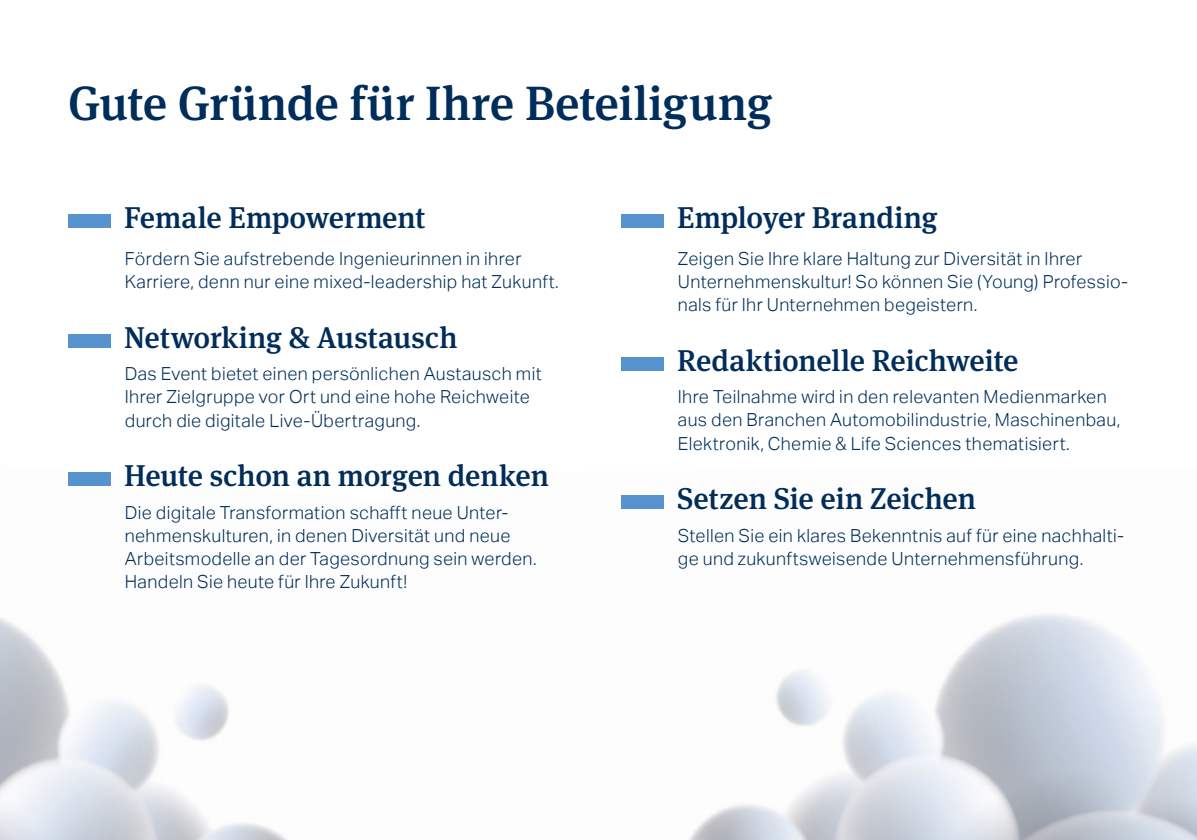
<style>
.page{position:relative;width:1197px;height:840px;background:#fff}
.page>*{position:absolute;margin:0;border:0;box-sizing:border-box;transform-origin:0 0}
.t1{font:500 48px "Meta Serif OT";letter-spacing:-.005em;color:#002d5a}
.t2{font:500 30px "Meta Serif OT";color:#002d5a}
.t3{font:300 18px/23px "Aktiv Grotesk";letter-spacing:.02em;color:#002d5a}
</style>
<div class="page">
<img style="left:621px;top:495px;width:575px;height:344px">
<img style="left:0;top:472px;width:286px;height:367px">
<div style="left:68px;top:213px;width:42px;height:14px;background:#5692ce"></div>
<div style="left:68px;top:334px;width:42px;height:13px;background:#5692ce"></div>
<div style="left:68px;top:472px;width:42px;height:13px;background:#5692ce"></div>
<div style="left:621px;top:213px;width:42px;height:14px;background:#5692ce"></div>
<div style="left:621px;top:357px;width:42px;height:13px;background:#5692ce"></div>
<div style="left:621px;top:495px;width:42px;height:13px;background:#5692ce"></div>
<h1 class="t1" style="left:68px;top:72px;width:705px">Gute Gründe für Ihre Beteiligung</h1>
<h2 class="t2" style="left:124px;top:198px;width:303px">Female Empowerment</h2>
<p class="t3" style="left:125px;top:247px;width:435px">Fördern Sie aufstrebende Ingenieurinnen in ihrer<br>Karriere, denn nur eine mixed-leadership hat Zukunft.</p>
<h2 class="t2" style="left:124px;top:318px;width:335px">Networking &amp; Austausch</h2>
<p class="t3" style="left:125px;top:362px;width:418px">Das Event bietet einen persönlichen Austausch mit<br>Ihrer Zielgruppe vor Ort und eine hohe Reichweite durch die digitale Live-Übertragung.</p>
<h2 class="t2" style="left:124px;top:456px;width:426px">Heute schon an morgen denken</h2>
<p class="t3" style="left:125px;top:500px;width:413px">Die digitale Transformation schafft neue Unter&shy;nehmenskulturen, in denen Diversität und neue Arbeitsmodelle an der Tagesordnung sein werden.<br>Handeln Sie heute für Ihre Zukunft!</p>
<h2 class="t2" style="left:677px;top:198px;width:262px">Employer Branding</h2>
<p class="t3" style="left:677px;top:247px;width:452px">Zeigen Sie Ihre klare Haltung zur Diversität in Ihrer<br>Unternehmenskultur! So können Sie (Young) Professio&shy;nals für Ihr Unternehmen begeistern.</p>
<h2 class="t2" style="left:677px;top:341px;width:342px">Redaktionelle Reichweite</h2>
<p class="t3" style="left:677px;top:385px;width:444px">Ihre Teilnahme wird in den relevanten Medienmarken aus den Branchen Automobilindustrie, Maschinenbau,<br>Elektronik, Chemie &amp; Life Sciences thematisiert.</p>
<h2 class="t2" style="left:677px;top:479px;width:300px">Setzen Sie ein Zeichen</h2>
<p class="t3" style="left:677px;top:523px;width:447px">Stellen Sie ein klares Bekenntnis auf für eine nachhalti&shy;ge und zukunftsweisende Unternehmensführung.</p>
</div>
